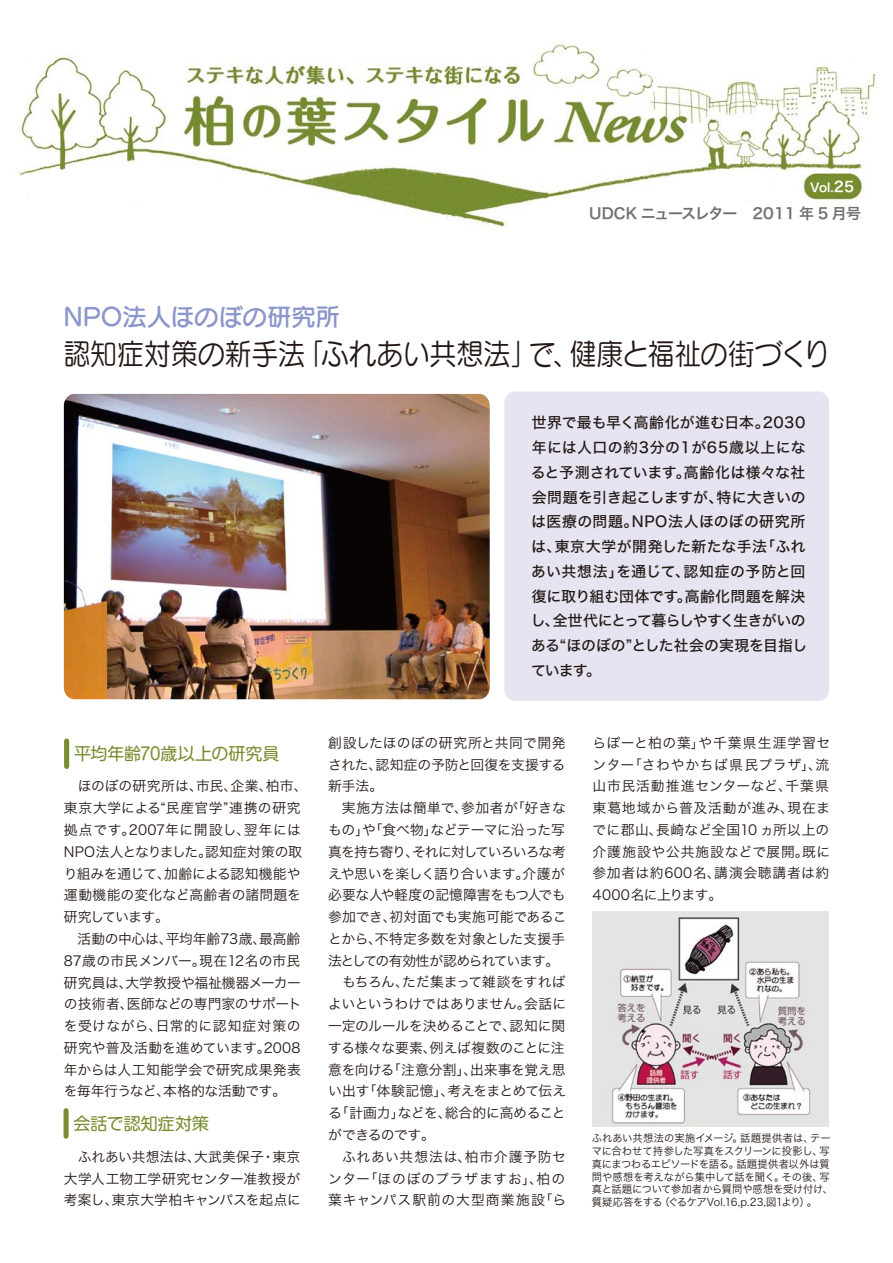
<style>
.page{position:relative;width:893px;height:1263px;background:#fff}
.page>*{position:absolute;margin:0;border:0;box-sizing:border-box;transform-origin:0 0}
.t1{font:29.7px "Seurat Pro M";letter-spacing:-.01em;color:#231815;scale:.91 1}
.t2{font:24.45px "Seurat Pro DB";letter-spacing:-.005em;color:#8c96cb}
.t3{font:16.95px "Shin M Go Pro";color:#778d2f}
.t4{font:15px "Hira Kaku Pro W6";letter-spacing:-.04em;color:#727172}
.t5{font:14.85px/24.8px "Hira Kaku Std W5";letter-spacing:.01em;color:#231815}
.t6{font:13.8px/21.8px "Hira Kaku Pro W3";color:#231815}
.t7{font:12.15px "Hira Kaku Pro W6";color:#fff}
.t8{font:10.65px/12.8px "Hira Kaku Std W3";letter-spacing:-.015em;color:#231815}
.s1{font-size:14.25px}
</style>
<div class="page">
<div style="left:504px;top:391px;width:325px;height:310px;background:#e7e4f2;border-radius:11px"></div>
<img style="left:64px;top:394px;width:426px;height:305px">
<img style="left:18px;top:43px;width:858px;height:185px">
<img style="left:592px;top:911px;width:236px;height:216px">
<div style="left:64px;top:741px;width:5px;height:25px;background:#778d2f"></div>
<div style="left:64px;top:1111px;width:5px;height:25px;background:#778d2f"></div>
<p class="t7" style="left:810px;top:177px;width:45px">Vol.<span class="s1">25</span></p>
<p class="t4" style="left:589px;top:199px;width:274px">UDCK ニュースレター　2011 年 5 月号</p>
<p class="t2" style="left:63px;top:301px;width:278px">NPO法人ほのぼの研究所</p>
<p class="t1" style="left:63px;top:334px;width:844px">認知症対策の新手法「ふれあい共想法」で、健康と福祉の街づくり</p>
<p class="t3" style="left:74px;top:740px;width:207px">平均年齢70歳以上の研究員</p>
<p class="t6" style="left:64px;top:774px;width:245px">　ほのぼの研究所は、市民、企業、柏市、東京大学による“民産官学”連携の研究拠点です。2007年に開設し、翌年には<br>NPO法人となりました。認知症対策の取り組みを通じて、加齢による認知機能や運動機能の変化など高齢者の諸問題を研究しています。<br>　活動の中心は、平均年齢73歳、最高齢<br>87歳の市民メンバー。現在12名の市民研究員は、大学教授や福祉機器メーカーの技術者、医師などの専門家のサポートを受けながら、日常的に認知症対策の研究や普及活動を進めています。2008年からは人工知能学会で研究成果発表を毎年行うなど、本格的な活動です。</p>
<p class="t3" style="left:74px;top:1110px;width:137px">会話で認知症対策</p>
<p class="t6" style="left:64px;top:1145px;width:238px;text-align:justify">　ふれあい共想法は、大武美保子・東京大学人工物工学研究センター准教授が考案し、東京大学柏キャンパスを起点に</p>
<p class="t5" style="left:531px;top:411px;width:278px">世界で最も早く高齢化が進む日本。2030年には人口の約3分の1が65歳以上になると予測されています。高齢化は様々な社会問題を引き起こしますが、特に大きいのは医療の問題。NPO法人ほのぼの研究所は、東京大学が開発した新たな手法「ふれあい共想法」を通じて、認知症の予防と回復に取り組む団体です。高齢化問題を解決し、全世代にとって暮らしやすく生きがいのある“ほのぼの”とした社会の実現を目指しています。</p>
<p class="t6" style="left:328px;top:731px;width:240px">創設したほのぼの研究所と共同で開発された、認知症の予防と回復を支援する新手法。<br>　実施方法は簡単で、参加者が「好きなもの」や「食べ物」などテーマに沿った写真を持ち寄り、それに対していろいろな考えや思いを楽しく語り合います。介護が必要な人や軽度の記憶障害をもつ人でも参加でき、初対面でも実施可能であることから、不特定多数を対象とした支援手法としての有効性が認められています。　もちろん、ただ集まって雑談をすればよいというわけではありません。会話に一定のルールを決めることで、認知に関する様々な要素、例えば複数のことに注意を向ける「注意分割」、出来事を覚え思い出す「体験記憶」、考えをまとめて伝える「計画力」などを、総合的に高めることができるのです。<br>　ふれあい共想法は、柏市介護予防センター「ほのぼのプラザますお」、柏の葉キャンパス駅前の大型商業施設「ら</p>
<p class="t6" style="left:593px;top:731px;width:239px;text-align:justify">らぽーと柏の葉」や千葉県生涯学習センター「さわやかちば県民プラザ」、流山市民活動推進センターなど、千葉県東葛地域から普及活動が進み、現在までに郡山、長崎など全国10 ヵ所以上の介護施設や公共施設などで展開。既に参加者は約600名、講演会聴講者は約4000名に上ります。</p>
<p class="t8" style="left:592px;top:1132px;width:243px">ふれあい共想法の実施イメージ。話題提供者は、テーマに合わせて持参した写真をスクリーンに投影し、写真にまつわるエピソードを語る。話題提供者以外は質問や感想を考えながら集中して話を聞く。その後、写真と話題について参加者から質問や感想を受け付け、質疑応答をする（ぐるケアVol.16,p.23,図1より）。</p>
</div>
